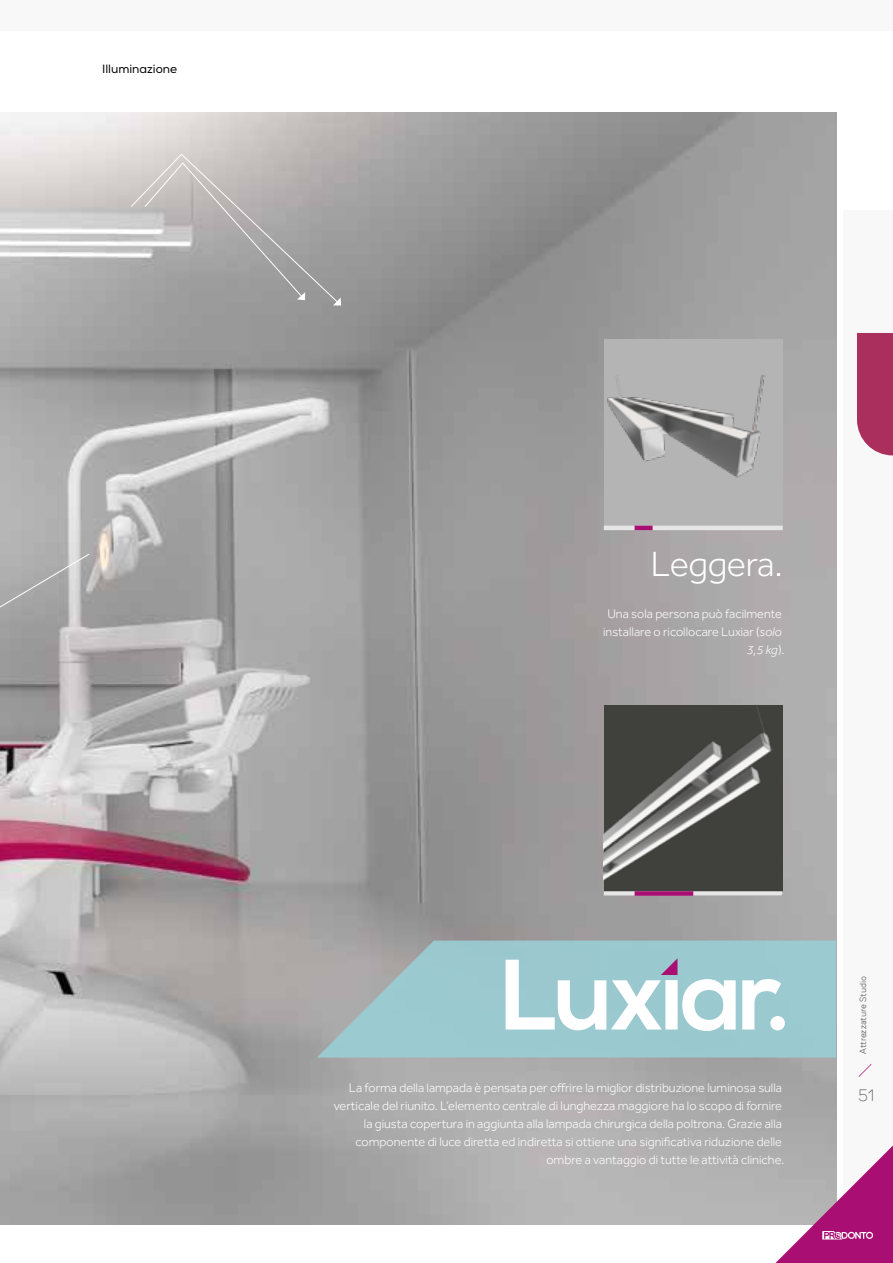
<style>
.page{position:relative;width:893px;height:1263px;background:#fff}
.page>*{position:absolute;margin:0;border:0;box-sizing:border-box;transform-origin:0 0}
.t1{font:300 36px "Effra CC";letter-spacing:-.01em;color:#fff}
.t2{font:200 16.5px "TT Rounds Neue";color:#575756}
.t3{font:300 12.75px/18px "Effra CC";color:#fff;text-align:right}
.t4{font:12px "Nexa";color:#000}
.t5{font:300 9px "TT Rounds Neue";color:#575756}
.s1{font-style:italic}
</style>
<div class="page">
<img style="left:0;top:113px;width:836px;height:1112px">
<img style="left:604px;top:705px;width:179px;height:186px">
<div style="left:604px;top:340px;width:179px;height:190px;background:#b4b4b4"></div>
<img style="left:603px;top:375px;width:163px;height:119px">
<hr style="left:604px;top:526px;width:179px;height:4px;background:#e7e6e6">
<hr style="left:635px;top:526px;width:18px;height:4px;background:#a90e72">
<div style="left:604px;top:891px;width:179px;height:5px;background:#e7e6e6"></div>
<div style="left:635px;top:891px;width:58px;height:5px;background:#a90e72"></div>
<svg style="left:0;top:553px;width:90px;height:120px;background:#acabab"></svg>
<svg style="left:130px;top:153px;width:211px;height:152px;background:#b1afae"></svg>
<svg style="left:317px;top:940px;width:519px;height:117px;background:#9dc3c8"></svg>
<svg style="left:506px;top:958px;width:279px;height:73px"></svg>
<div style="left:843px;top:210px;width:50px;height:1015px;background:#f8f8f8"></div>
<div style="left:0;top:0;width:893px;height:30px;background:#f8f8f8"></div>
<svg style="left:763px;top:1133px;width:130px;height:130px"></svg>
<svg style="left:859px;top:1064px;width:12px;height:13px"></svg>
<div style="left:857px;top:333px;width:36px;height:122px;background:#ab2f5d"></div>
<p class="t4" style="left:102px;top:61px;width:77px">Illuminazione</p>
<h1 class="t1" style="left:650px;top:543px;width:134px">Leggera.</h1>
<p class="t3" style="left:603px;top:606px;width:183px">Una sola persona può facilmente installare o ricollocare Luxiar (<span class="s1">solo<br>3,5 kg</span>).</p>
<p class="t3" style="left:334px;top:1080px;width:452px">La forma della lampada è pensata per offrire la miglior distribuzione luminosa sulla verticale del riunito. L’elemento centrale di lunghezza maggiore ha lo scopo di fornire la giusta copertura in aggiunta alla lampada chirurgica della poltrona. Grazie alla componente di luce diretta ed indiretta si ottiene una significativa riduzione delle ombre a vantaggio di tutte le attività cliniche.</p>
<p class="t5" style="left:857px;top:1054px;width:79px;rotate:-90deg">Attrezzature Studio</p>
<p class="t2" style="left:858px;top:1085px;width:18px">51</p>
</div>
